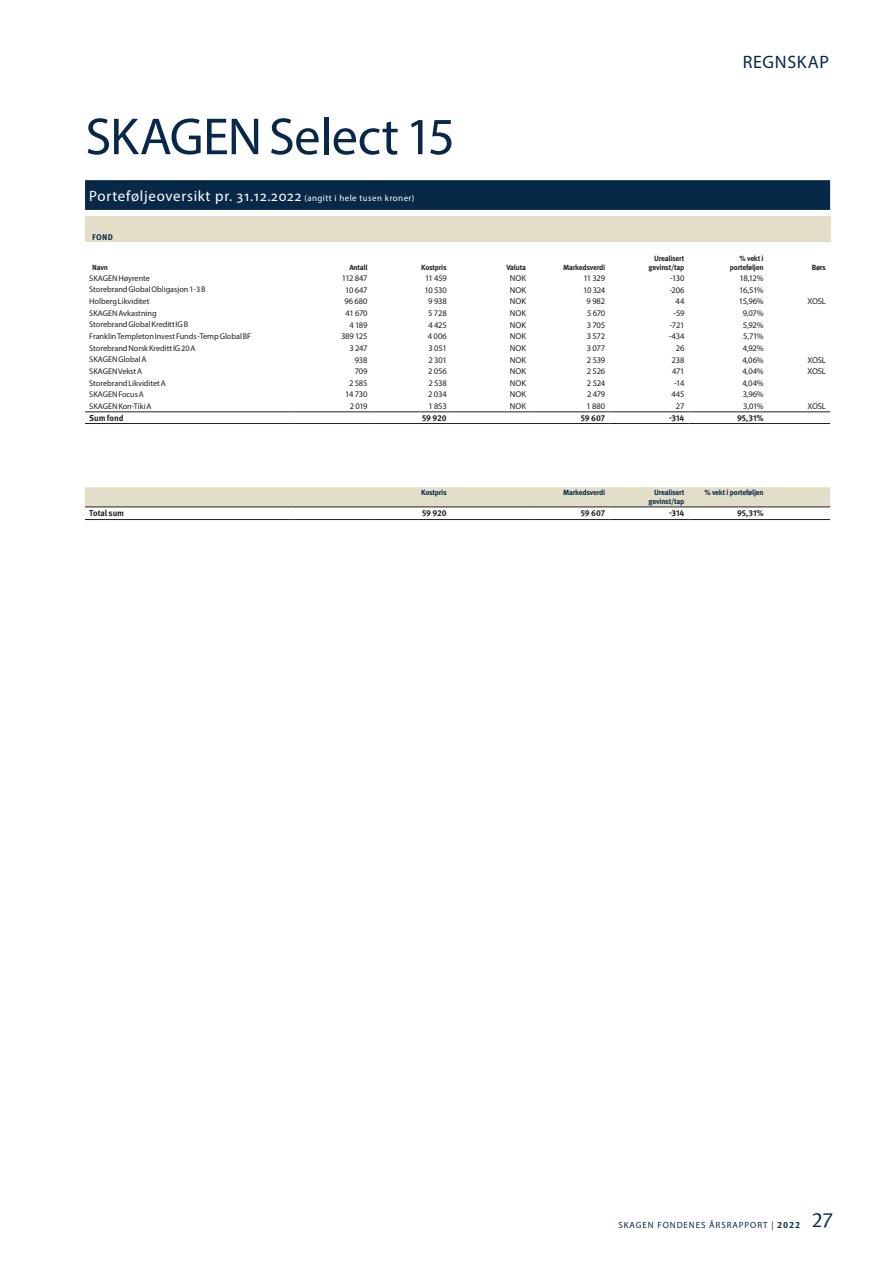
<style>
.page{position:relative;width:893px;height:1263px;background:#fff}
.page>*{position:absolute;margin:0;border:0;box-sizing:border-box;transform-origin:0 0}
.t1{font:52.5px "Myriad Pro";letter-spacing:-.01em;color:#082848}
.t2{font:21px "Meta Pro Norm";color:#082848}
.t3{font:18px "Myriad Pro";letter-spacing:.035em;color:#082848}
.t4{font:15px "Myriad Pro";letter-spacing:.05em;color:#fff}
.t5{font:9px "Myriad Pro";letter-spacing:.1em;color:#082848}
.t6{font:8.55px "Myriad Pro";letter-spacing:-.005em;color:#231f20}
.t7{font:700 8.55px "Meta Pro";letter-spacing:-.015em;color:#231f20}
.t8{font:8.25px "Myriad Pro";letter-spacing:-.005em;color:#231f20}
.t9{font:700 8.25px "Meta Pro";color:#082848}
.t10{font:700 7.5px/9px "Meta Pro";letter-spacing:-.035em;color:#231f20;text-align:right}
.t11{font:700 7.5px/9px "Meta Pro";letter-spacing:-.035em;color:#082848;text-align:right}
.s1{font-size:9px}
.s2{font-family:"Meta Pro";font-weight:700}
</style>
<div class="page">
<svg style="left:85px;top:180px;width:745px;height:30px;background:#092949"></svg>
<div style="left:85px;top:217px;width:745px;height:25px;background:#e4dec9"></div>
<div style="left:85px;top:487px;width:745px;height:19px;background:#e3deca"></div>
<hr style="left:85px;top:411px;width:208px;height:1px;background:#231f20">
<hr style="left:293px;top:411px;width:79px;height:1px;background:#231f20">
<hr style="left:372px;top:411px;width:79px;height:1px;background:#231f20">
<hr style="left:451px;top:411px;width:79px;height:1px;background:#231f20">
<hr style="left:530px;top:411px;width:79px;height:1px;background:#231f20">
<hr style="left:609px;top:411px;width:80px;height:1px;background:#231f20">
<hr style="left:689px;top:411px;width:79px;height:1px;background:#231f20">
<hr style="left:768px;top:411px;width:62px;height:1px;background:#231f20">
<hr style="left:85px;top:423px;width:208px;height:1px;background:#231f20">
<hr style="left:293px;top:423px;width:79px;height:1px;background:#231f20">
<hr style="left:372px;top:423px;width:79px;height:1px;background:#231f20">
<hr style="left:451px;top:423px;width:79px;height:1px;background:#231f20">
<hr style="left:530px;top:423px;width:79px;height:1px;background:#231f20">
<hr style="left:609px;top:423px;width:80px;height:1px;background:#231f20">
<hr style="left:689px;top:423px;width:79px;height:1px;background:#231f20">
<hr style="left:768px;top:423px;width:62px;height:1px;background:#231f20">
<hr style="left:85px;top:506px;width:208px;height:1px;background:#231f20">
<hr style="left:293px;top:506px;width:79px;height:1px;background:#231f20">
<hr style="left:372px;top:506px;width:79px;height:1px;background:#231f20">
<hr style="left:451px;top:506px;width:79px;height:1px;background:#231f20">
<hr style="left:530px;top:506px;width:79px;height:1px;background:#231f20">
<hr style="left:609px;top:506px;width:80px;height:1px;background:#231f20">
<hr style="left:689px;top:506px;width:79px;height:1px;background:#231f20">
<hr style="left:768px;top:506px;width:62px;height:1px;background:#231f20">
<hr style="left:85px;top:519px;width:208px;height:1px;background:#231f20">
<hr style="left:293px;top:519px;width:79px;height:1px;background:#231f20">
<hr style="left:372px;top:519px;width:79px;height:1px;background:#231f20">
<hr style="left:451px;top:519px;width:79px;height:1px;background:#231f20">
<hr style="left:530px;top:519px;width:79px;height:1px;background:#231f20">
<hr style="left:609px;top:519px;width:80px;height:1px;background:#231f20">
<hr style="left:689px;top:519px;width:79px;height:1px;background:#231f20">
<hr style="left:768px;top:519px;width:62px;height:1px;background:#231f20">
<h3 class="t3" style="left:743px;top:51px;width:88px">REGNSKAP</h3>
<h1 class="t1" style="left:85px;top:104px;width:371px">SKAGEN Select 15</h1>
<h3 class="t4" style="left:89px;top:186px;width:327px">Porteføljeoversikt pr. 31.12.2022 <span class="s1">(angitt i hele tusen kroner)</span></h3>
<p class="t9" style="left:92px;top:230px;width:22px">FOND</p>
<p class="t10" style="left:92px;top:263px;width:17px">Navn</p>
<p class="t10" style="left:349px;top:263px;width:20px">Antall</p>
<p class="t10" style="left:421px;top:263px;width:27px">Kostpris</p>
<p class="t10" style="left:506px;top:263px;width:21px">Valuta</p>
<p class="t10" style="left:563px;top:263px;width:44px">Markedsverdi</p>
<p class="t10" style="left:649px;top:254px;width:37px">Urealisert gevinst/tap</p>
<p class="t10" style="left:730px;top:254px;width:35px">% vekt i porteføljen</p>
<p class="t10" style="left:812px;top:263px;width:16px">Børs</p>
<p class="t8" style="left:89px;top:273px;width:62px">SKAGEN Høyrente</p>
<p class="t6" style="left:342px;top:273px;width:27px">112 847</p>
<p class="t6" style="left:425px;top:273px;width:23px">11 459</p>
<p class="t6" style="left:510px;top:273px;width:18px">NOK</p>
<p class="t6" style="left:583px;top:273px;width:23px">11 329</p>
<p class="t6" style="left:670px;top:273px;width:16px">-130</p>
<p class="t6" style="left:739px;top:273px;width:26px">18,12%</p>
<p class="t8" style="left:89px;top:285px;width:118px">Storebrand Global Obligasjon 1-3 B</p>
<p class="t6" style="left:345px;top:285px;width:24px">10 647</p>
<p class="t6" style="left:424px;top:285px;width:24px">10 530</p>
<p class="t6" style="left:510px;top:285px;width:18px">NOK</p>
<p class="t6" style="left:583px;top:285px;width:24px">10 324</p>
<p class="t6" style="left:669px;top:285px;width:17px">-206</p>
<p class="t6" style="left:739px;top:285px;width:26px">16,51%</p>
<p class="t8" style="left:89px;top:296px;width:62px">Holberg Likviditet</p>
<p class="t6" style="left:344px;top:296px;width:25px">96 680</p>
<p class="t6" style="left:428px;top:296px;width:20px">9 938</p>
<p class="t6" style="left:510px;top:296px;width:18px">NOK</p>
<p class="t6" style="left:587px;top:296px;width:20px">9 982</p>
<p class="t6" style="left:676px;top:296px;width:10px">44</p>
<p class="t6" style="left:739px;top:296px;width:26px">15,96%</p>
<p class="t6" style="left:807px;top:296px;width:20px">XOSL</p>
<p class="t8" style="left:89px;top:308px;width:69px">SKAGEN Avkastning</p>
<p class="t6" style="left:346px;top:308px;width:23px">41 670</p>
<p class="t6" style="left:428px;top:308px;width:20px">5 728</p>
<p class="t6" style="left:510px;top:308px;width:18px">NOK</p>
<p class="t6" style="left:587px;top:308px;width:20px">5 670</p>
<p class="t6" style="left:674px;top:308px;width:12px">-59</p>
<p class="t6" style="left:743px;top:308px;width:22px">9,07%</p>
<p class="t8" style="left:89px;top:319px;width:100px">Storebrand Global Kreditt IG B</p>
<p class="t6" style="left:349px;top:319px;width:20px">4 189</p>
<p class="t6" style="left:428px;top:319px;width:20px">4 425</p>
<p class="t6" style="left:510px;top:319px;width:18px">NOK</p>
<p class="t6" style="left:587px;top:319px;width:20px">3 705</p>
<p class="t6" style="left:670px;top:319px;width:16px">-721</p>
<p class="t6" style="left:743px;top:319px;width:22px">5,92%</p>
<p class="t8" style="left:89px;top:331px;width:164px">Franklin Templeton Invest Funds -Temp Global BF</p>
<p class="t6" style="left:341px;top:331px;width:28px">389 125</p>
<p class="t6" style="left:428px;top:331px;width:20px">4 006</p>
<p class="t6" style="left:510px;top:331px;width:18px">NOK</p>
<p class="t6" style="left:587px;top:331px;width:20px">3 572</p>
<p class="t6" style="left:669px;top:331px;width:17px">-434</p>
<p class="t6" style="left:743px;top:331px;width:22px">5,71%</p>
<p class="t8" style="left:89px;top:343px;width:108px">Storebrand Norsk Kreditt IG 20 A</p>
<p class="t6" style="left:349px;top:343px;width:20px">3 247</p>
<p class="t6" style="left:429px;top:343px;width:20px">3 051</p>
<p class="t6" style="left:510px;top:343px;width:18px">NOK</p>
<p class="t6" style="left:587px;top:343px;width:20px">3 077</p>
<p class="t6" style="left:676px;top:343px;width:10px">26</p>
<p class="t6" style="left:743px;top:343px;width:22px">4,92%</p>
<p class="t8" style="left:89px;top:354px;width:59px">SKAGEN Global A</p>
<p class="t6" style="left:355px;top:354px;width:14px">938</p>
<p class="t6" style="left:428px;top:354px;width:20px">2 301</p>
<p class="t6" style="left:510px;top:354px;width:18px">NOK</p>
<p class="t6" style="left:587px;top:354px;width:20px">2 539</p>
<p class="t6" style="left:672px;top:354px;width:14px">238</p>
<p class="t6" style="left:742px;top:354px;width:23px">4,06%</p>
<p class="t6" style="left:807px;top:354px;width:20px">XOSL</p>
<p class="t8" style="left:89px;top:366px;width:54px">SKAGEN Vekst A</p>
<p class="t6" style="left:355px;top:366px;width:14px">709</p>
<p class="t6" style="left:428px;top:366px;width:20px">2 056</p>
<p class="t6" style="left:510px;top:366px;width:18px">NOK</p>
<p class="t6" style="left:587px;top:366px;width:20px">2 526</p>
<p class="t6" style="left:672px;top:366px;width:14px">471</p>
<p class="t6" style="left:742px;top:366px;width:23px">4,04%</p>
<p class="t6" style="left:807px;top:366px;width:20px">XOSL</p>
<p class="t8" style="left:89px;top:378px;width:78px">Storebrand Likviditet A</p>
<p class="t6" style="left:349px;top:378px;width:20px">2 585</p>
<p class="t6" style="left:428px;top:378px;width:20px">2 538</p>
<p class="t6" style="left:510px;top:378px;width:18px">NOK</p>
<p class="t6" style="left:587px;top:378px;width:20px">2 524</p>
<p class="t6" style="left:674px;top:378px;width:12px">-14</p>
<p class="t6" style="left:742px;top:378px;width:23px">4,04%</p>
<p class="t8" style="left:89px;top:389px;width:56px">SKAGEN Focus A</p>
<p class="t6" style="left:345px;top:389px;width:24px">14 730</p>
<p class="t6" style="left:428px;top:389px;width:20px">2 034</p>
<p class="t6" style="left:510px;top:389px;width:18px">NOK</p>
<p class="t6" style="left:587px;top:389px;width:20px">2 479</p>
<p class="t6" style="left:671px;top:389px;width:15px">445</p>
<p class="t6" style="left:743px;top:389px;width:23px">3,96%</p>
<p class="t8" style="left:89px;top:401px;width:64px">SKAGEN Kon-Tiki A</p>
<p class="t6" style="left:350px;top:401px;width:19px">2 019</p>
<p class="t6" style="left:428px;top:401px;width:20px">1 853</p>
<p class="t6" style="left:510px;top:401px;width:18px">NOK</p>
<p class="t6" style="left:586px;top:401px;width:20px">1 880</p>
<p class="t6" style="left:676px;top:401px;width:10px">27</p>
<p class="t6" style="left:743px;top:401px;width:22px">3,01%</p>
<p class="t6" style="left:807px;top:401px;width:20px">XOSL</p>
<p class="t7" style="left:89px;top:411px;width:36px">Sum fond</p>
<p class="t7" style="left:422px;top:411px;width:26px">59 920</p>
<p class="t7" style="left:581px;top:411px;width:26px">59 607</p>
<p class="t7" style="left:669px;top:411px;width:17px">-314</p>
<p class="t7" style="left:737px;top:411px;width:28px">95,31%</p>
<p class="t11" style="left:421px;top:488px;width:27px">Kostpris</p>
<p class="t11" style="left:563px;top:488px;width:44px">Markedsverdi</p>
<p class="t11" style="left:649px;top:488px;width:37px">Urealisert gevinst/tap</p>
<p class="t11" style="left:704px;top:488px;width:61px">% vekt i porteføljen</p>
<p class="t7" style="left:89px;top:507px;width:36px">Total sum</p>
<p class="t7" style="left:422px;top:507px;width:26px">59 920</p>
<p class="t7" style="left:581px;top:507px;width:26px">59 607</p>
<p class="t7" style="left:669px;top:507px;width:17px">-314</p>
<p class="t7" style="left:737px;top:507px;width:28px">95,31%</p>
<p class="t5" style="left:618px;top:1219px;width:184px">SKAGEN FONDENES ÅRSRAPPORT | <span class="s2">2022</span></p>
<h2 class="t2" style="left:811px;top:1204px;width:23px">27</h2>
</div>
